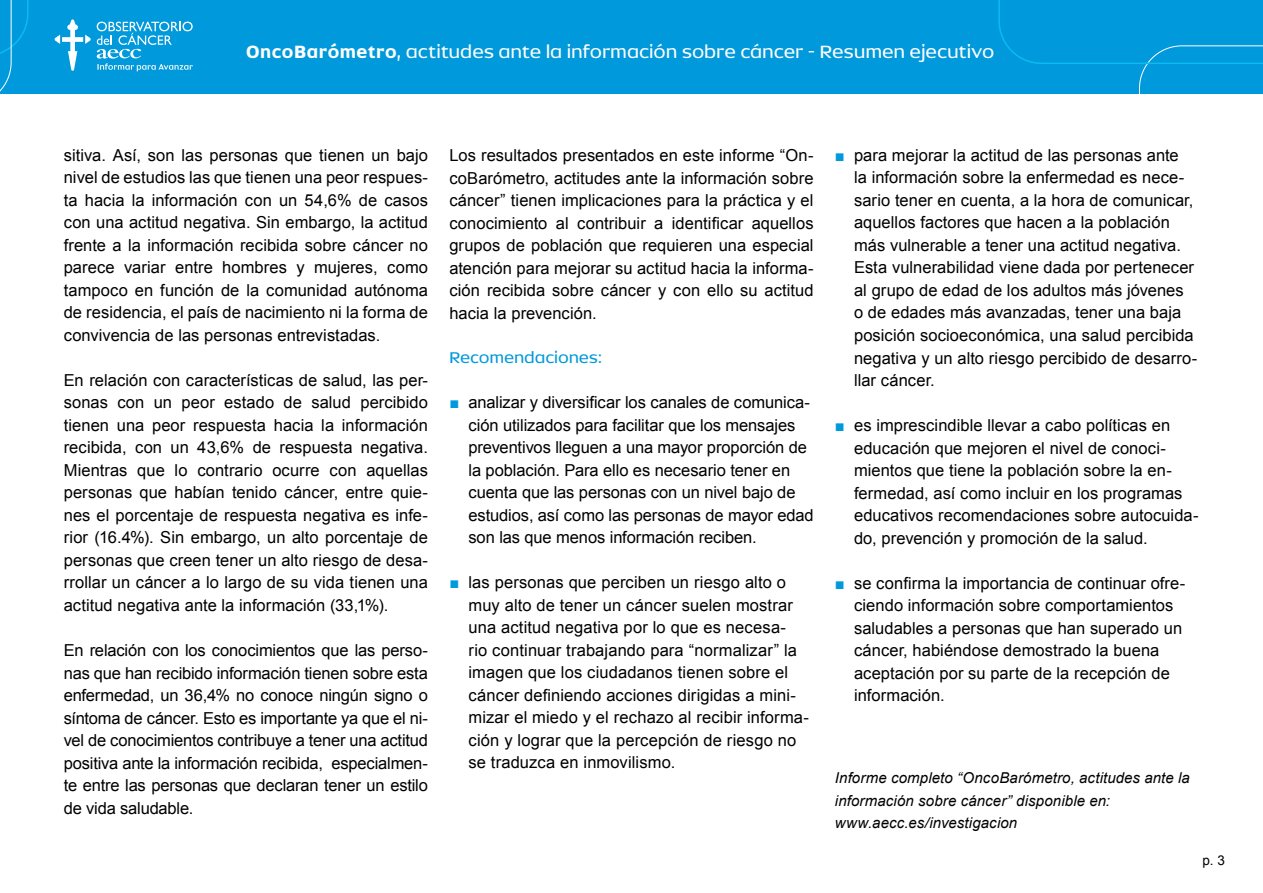
<style>
.page{position:relative;width:1263px;height:893px;background:#fff}
.page>*{position:absolute;margin:0;border:0;box-sizing:border-box;transform-origin:0 0}
.t1{font:500 24px "Dynasty";letter-spacing:.025em;color:#fff}
.t2{font:500 21px "Dynasty";letter-spacing:.025em;color:#0099db}
.t3{font:16.5px/22.5px "Arial";letter-spacing:.005em;color:#000}
.t4{font:italic 15px/22.5px "Arial";letter-spacing:.01em;color:#000}
.t5{font:13.5px "Arial";color:#000}
.s1{font-weight:700}
.s2{font-weight:700;color:#0099db}
</style>
<div class="page">
<div style="left:0;top:0;width:1263px;height:94px;background:#0099db"></div>
<svg style="left:0;top:0;width:29px;height:92px"></svg>
<svg style="left:998px;top:0;width:265px;height:94px"></svg>
<svg style="left:55px;top:19px;width:36px;height:52px"></svg>
<svg style="left:97px;top:22px;width:96px;height:49px"></svg>
<h1 class="t1" style="left:246px;top:41px;width:749px"><span class="s1">OncoBarómetro</span>, actitudes ante la información sobre cáncer - Resumen ejecutivo</h1>
<p class="t3" style="left:64px;top:144px;width:366px;text-align:justify">sitiva. Así, son las personas que tienen un bajo nivel de estudios las que tienen una peor respues&shy;ta hacia la información con un 54,6% de casos con una actitud negativa. Sin embargo, la actitud frente a la información recibida sobre cáncer no parece variar entre hombres y mujeres, como tampoco en función de la comunidad autónoma de residencia, el país de nacimiento ni la forma de convivencia de las personas entrevistadas.</p>
<p class="t3" style="left:64px;top:369px;width:366px;text-align:justify">En relación con características de salud, las per&shy;sonas con un peor estado de salud percibido tienen una peor respuesta hacia la información recibida, con un 43,6% de respuesta negativa.<br>Mientras que lo contrario ocurre con aquellas personas que habían tenido cáncer, entre quie&shy;nes el porcentaje de respuesta negativa es infe&shy;rior (16.4%). Sin embargo, un alto porcentaje de personas que creen tener un alto riesgo de desa&shy;rrollar un cáncer a lo largo de su vida tienen una actitud negativa ante la información (33,1%).</p>
<p class="t3" style="left:64px;top:639px;width:366px;text-align:justify">En relación con los conocimientos que las perso&shy;nas que han recibido información tienen sobre esta enfermedad, un 36,4% no conoce ningún signo o síntoma de cáncer. Esto es importante ya que el ni&shy;vel de conocimientos contribuye a tener una actitud positiva ante la información recibida, especialmen&shy;te entre las personas que declaran tener un estilo de vida saludable.</p>
<p class="t3" style="left:449px;top:144px;width:366px;text-align:justify">Los resultados presentados en este informe “On&shy;coBarómetro, actitudes ante la información sobre cáncer” tienen implicaciones para la práctica y el conocimiento al contribuir a identificar aquellos grupos de población que requieren una especial atención para mejorar su actitud hacia la informa&shy;ción recibida sobre cáncer y con ello su actitud hacia la prevención.</p>
<p class="t2" style="left:449px;top:348px;width:154px">Recomendaciones:</p>
<p class="t3" style="left:468px;top:391px;width:347px;text-indent:-19px"><span class="s2">■</span> analizar y diversificar los canales de comunica&shy;ción utilizados para facilitar que los mensajes preventivos lleguen a una mayor proporción de la población. Para ello es necesario tener en cuenta que las personas con un nivel bajo de estudios, así como las personas de mayor edad son las que menos información reciben.</p>
<p class="t3" style="left:468px;top:571px;width:342px;text-indent:-19px"><span class="s2">■</span> las personas que perciben un riesgo alto o muy alto de tener un cáncer suelen mostrar una actitud negativa por lo que es necesa&shy;rio continuar trabajando para “normalizar” la imagen que los ciudadanos tienen sobre el cáncer definiendo acciones dirigidas a mini&shy;mizar el miedo y el rechazo al recibir informa&shy;ción y lograr que la percepción de riesgo no se traduzca en inmovilismo.</p>
<p class="t3" style="left:854px;top:144px;width:345px;text-indent:-19px"><span class="s2">■</span> para mejorar la actitud de las personas ante<br>la información sobre la enfermedad es nece&shy;sario tener en cuenta, a la hora de comunicar, aquellos factores que hacen a la población más vulnerable a tener una actitud negativa.<br>Esta vulnerabilidad viene dada por pertenecer al grupo de edad de los adultos más jóvenes<br>o de edades más avanzadas, tener una baja posición socioeconómica, una salud percibida negativa y un alto riesgo percibido de desarro&shy;llar cáncer.</p>
<p class="t3" style="left:854px;top:414px;width:346px;text-indent:-19px"><span class="s2">■</span> es imprescindible llevar a cabo políticas en educación que mejoren el nivel de conoci&shy;mientos que tiene la población sobre la en&shy;fermedad, así como incluir en los programas educativos recomendaciones sobre autocuida&shy;do, prevención y promoción de la salud.</p>
<p class="t3" style="left:854px;top:572px;width:333px;text-indent:-19px"><span class="s2">■</span> se confirma la importancia de continuar ofre&shy;ciendo información sobre comportamientos saludables a personas que han superado un cáncer, habiéndose demostrado la buena aceptación por su parte de la recepción de información.</p>
<p class="t4" style="left:835px;top:767px;width:356px">Informe completo “OncoBarómetro, actitudes ante la información sobre cáncer” disponible en: www.aecc.es/investigacion</p>
<p class="t5" style="left:1202px;top:851px;width:24px">p. 3</p>
</div>
